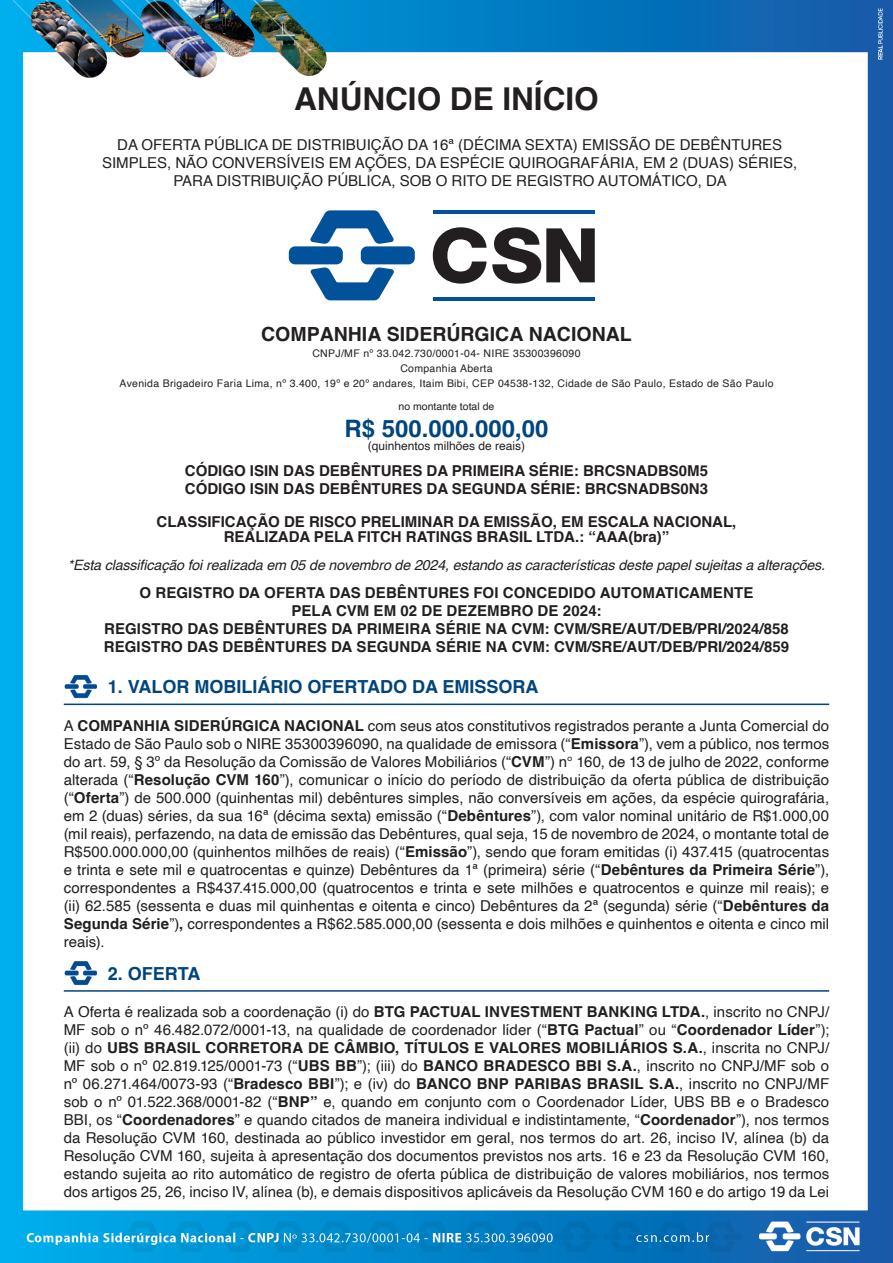
<style>
.page{position:relative;width:893px;height:1263px;background:#fff}
.page>*{position:absolute;margin:0;border:0;box-sizing:border-box;transform-origin:0 0}
.t1{font:700 31.5px "Helvetica";color:#231f20}
.t2{font:700 24px "Helvetica";color:#01457e}
.t3{font:700 19.5px "Helvetica";color:#231f20}
.t4{font:700 18px "Helvetica";color:#01457e}
.t5{font:15px/18px "Helvetica";color:#1f1f1f;text-align:justify}
.t6{font:15px/18px "Helvetica";letter-spacing:.005em;color:#211f1f}
.t7{font:700 15px/18px "Helvetica";letter-spacing:.005em;color:#221f1f;text-align:center}
.t8{font:700 15px/15px "Helvetica";color:#231f20;text-align:center}
.t9{font:15px/18px "Helvetica";color:#231f20;text-align:center}
.t10{font:italic 14.25px "Helvetica";letter-spacing:-.01em;color:#231f20}
.t11{font:12px "Helvetica";color:#231f20}
.t12{font:10.5px/15px "Helvetica";letter-spacing:.03em;color:#231f20;text-align:center}
.t13{font:10.5px "Helvetica";color:#231f20}
.s1{color:#211f1f}
.s2{font-weight:700;color:#211f1f}
.s3{font-weight:700}
.s4{color:#1f1f1f}
</style>
<div class="page">
<img style="left:0;top:0;width:893px;height:1263px">
<hr style="left:64px;top:990px;width:765px;height:2px;background:#01457e">
<hr style="left:64px;top:703px;width:765px;height:2px;background:#01457e">
<svg style="left:878px;top:9px;width:5px;height:51px"></svg>
<svg style="left:433px;top:227px;width:53px;height:57px"></svg>
<svg style="left:492px;top:227px;width:103px;height:57px"></svg>
<hr style="left:433px;top:210px;width:162px;height:3px;background:#01529b">
<hr style="left:433px;top:297px;width:162px;height:3px;background:#01529b">
<div style="left:289px;top:246px;width:54px;height:18px;background:#01529b;border-radius:6px"></div>
<div style="left:361px;top:246px;width:54px;height:18px;background:#01529b;border-radius:6px"></div>
<svg style="left:310px;top:267px;width:84px;height:33px"></svg>
<svg style="left:310px;top:210px;width:84px;height:34px"></svg>
<img style="left:64px;top:673px;width:35px;height:26px">
<img style="left:64px;top:959px;width:35px;height:27px">
<h1 class="t1" style="left:294px;top:80px;width:306px">ANÚNCIO DE INÍCIO</h1>
<p class="t9" style="left:102px;top:137px;width:697px">DA OFERTA PÚBLICA DE DISTRIBUIÇÃO DA 16ª (DÉCIMA SEXTA) EMISSÃO DE DEBÊNTURES<br>SIMPLES, NÃO CONVERSÍVEIS EM AÇÕES, DA ESPÉCIE QUIROGRAFÁRIA, EM 2 (DUAS) SÉRIES,<br>PARA DISTRIBUIÇÃO PÚBLICA, SOB O RITO DE REGISTRO AUTOMÁTICO, DA</p>
<h3 class="t3" style="left:261px;top:322px;width:372px">COMPANHIA SIDERÚRGICA NACIONAL</h3>
<p class="t12" style="left:119px;top:346px;width:656px">CNPJ/MF nº 33.042.730/0001-04- NIRE 35300396090<br>Companhia Aberta<br>Avenida Brigadeiro Faria Lima, nº 3.400, 19º e 20º andares, Itaim Bibi, CEP 04538-132, Cidade de São Paulo, Estado de São Paulo</p>
<p class="t13" style="left:399px;top:398px;width:97px">no montante total de</p>
<h2 class="t2" style="left:344px;top:414px;width:206px">R$ 500.000.000,00</h2>
<p class="t11" style="left:368px;top:437px;width:159px">(quinhentos milhões de reais)</p>
<p class="t8" style="left:185px;top:465px;width:525px">CÓDIGO ISIN DAS DEBÊNTURES DA PRIMEIRA SÉRIE: BRCSNADBS0M5</p>
<p class="t8" style="left:185px;top:483px;width:525px">CÓDIGO ISIN DAS DEBÊNTURES DA SEGUNDA SÉRIE: BRCSNADBS0N3</p>
<p class="t8" style="left:157px;top:516px;width:581px">CLASSIFICAÇÃO DE RISCO PRELIMINAR DA EMISSÃO, EM ESCALA NACIONAL,<br>REALIZADA PELA FITCH RATINGS BRASIL LTDA.: “AAA(bra)”</p>
<p class="t10" style="left:68px;top:553px;width:759px">*Esta classificação foi realizada em 05 de novembro de 2024, estando as características deste papel sujeitas a alterações.</p>
<p class="t7" style="left:104px;top:585px;width:687px">O REGISTRO DA OFERTA DAS DEBÊNTURES FOI CONCEDIDO AUTOMATICAMENTE<br>PELA CVM EM 02 DE DEZEMBRO DE 2024:<br>REGISTRO DAS DEBÊNTURES DA PRIMEIRA SÉRIE NA CVM: CVM/SRE/AUT/DEB/PRI/2024/858<br>REGISTRO DAS DEBÊNTURES DA SEGUNDA SÉRIE NA CVM: CVM/SRE/AUT/DEB/PRI/2024/859</p>
<h4 class="t4" style="left:108px;top:676px;width:432px">1. VALOR MOBILIÁRIO OFERTADO DA EMISSORA</h4>
<p class="t5" style="left:64px;top:717px;width:767px"><span class="s1">A</span> <span class="s2">COMPANHIA SIDERÚRGICA NACIONAL</span> <span class="s1">com seus atos constitutivos registrados perante a Junta Comercial do Estado de São Paulo sob o NIRE 35300396090, na qualidade de emissora (“</span><span class="s2">Emissora</span><span class="s1">”),</span> vem a público, nos termos do art. 59, § 3º da Resolução da Comissão de Valores Mobiliários (“<span class="s3">CVM</span>”) n° 160, de 13 de julho de 2022, conforme alterada (“<span class="s3">Resolução CVM 160</span>”), comunicar o início do período de distribuição da oferta pública de distribuição (“<span class="s3">Oferta</span>”) de 500.000 (quinhentas mil) debêntures simples, não conversíveis em ações, da espécie quirografária, em 2 (duas) séries, da sua 16ª (décima sexta) emissão (“<span class="s3">Debêntures</span>”), com valor nominal unitário de R$1.000,00 (mil reais), perfazendo, na data de emissão das Debêntures, qual seja, 15 de novembro de 2024, o montante total de R$500.000.000,00 (quinhentos milhões de reais) (“<span class="s3">Emissão</span>”), sendo que foram emitidas (i) 437.415 (quatrocentas e trinta e sete mil e quatrocentas e quinze) Debêntures da 1ª (primeira) série (“<span class="s3">Debêntures da Primeira Série</span>”), correspondentes a R$437.415.000,00 (quatrocentos e trinta e sete milhões e quatrocentos e quinze mil reais); e</p>
<p class="t5" style="left:64px;top:897px;width:767px">(ii) 62.585 (sessenta e duas mil quinhentas e oitenta e cinco) Debêntures da 2ª (segunda) série (“<span class="s3">Debêntures da Segunda Série</span>”)<span class="s3">,</span> correspondentes a R$62.585.000,00 (sessenta e dois milhões e quinhentos e oitenta e cinco mil reais).</p>
<h4 class="t4" style="left:108px;top:962px;width:94px">2. OFERTA</h4>
<p class="t6" style="left:64px;top:1003px;width:767px"><span class="s4">A Oferta é realizada sob a coordenação</span> (i) do <span class="s3">BTG PACTUAL INVESTMENT BANKING LTDA.</span>, inscrito no CNPJ/<br>MF sob o nº 46.482.072/0001-13, na qualidade de coordenador líder (“<span class="s3">BTG Pactual</span>” ou “<span class="s3">Coordenador Líder</span>”);</p>
<p class="t6" style="left:64px;top:1039px;width:767px;text-align:justify">(ii) do <span class="s3">UBS BRASIL CORRETORA DE CÂMBIO, TÍTULOS E VALORES MOBILIÁRIOS S.A.</span>, inscrita no CNPJ/ MF sob o nº 02.819.125/0001-73 (“<span class="s3">UBS BB</span>”); (iii) do <span class="s3">BANCO BRADESCO BBI S.A.</span>, inscrito no CNPJ/MF sob o nº 06.271.464/0073-93 (“<span class="s3">Bradesco BBI</span>”); e (iv) do <span class="s3">BANCO BNP PARIBAS BRASIL S.A.</span>, inscrito no CNPJ/MF sob o nº 01.522.368/0001-82 (“<span class="s3">BNP”</span> e, quando em conjunto com o Coordenador Líder, UBS BB e o Bradesco BBI, os “<span class="s3">Coordenadores</span>” e quando citados de maneira individual e indistintamente, “<span class="s3">Coordenador</span>”), <span class="s4">nos termos da Resolução CVM 160,</span> destinada ao público investidor em geral, nos termos do art. 26, inciso IV, alínea (b) da Resolução CVM 160, sujeita à apresentação dos documentos previstos nos arts. 16 e 23 da Resolução CVM 160, estando sujeita ao rito automático de registro de oferta pública de distribuição de valores mobiliários, nos termos dos artigos 25, 26, inciso IV, alínea (b), e demais dispositivos aplicáveis da Resolução CVM 160 e do artigo 19 da Lei</p>
</div>
